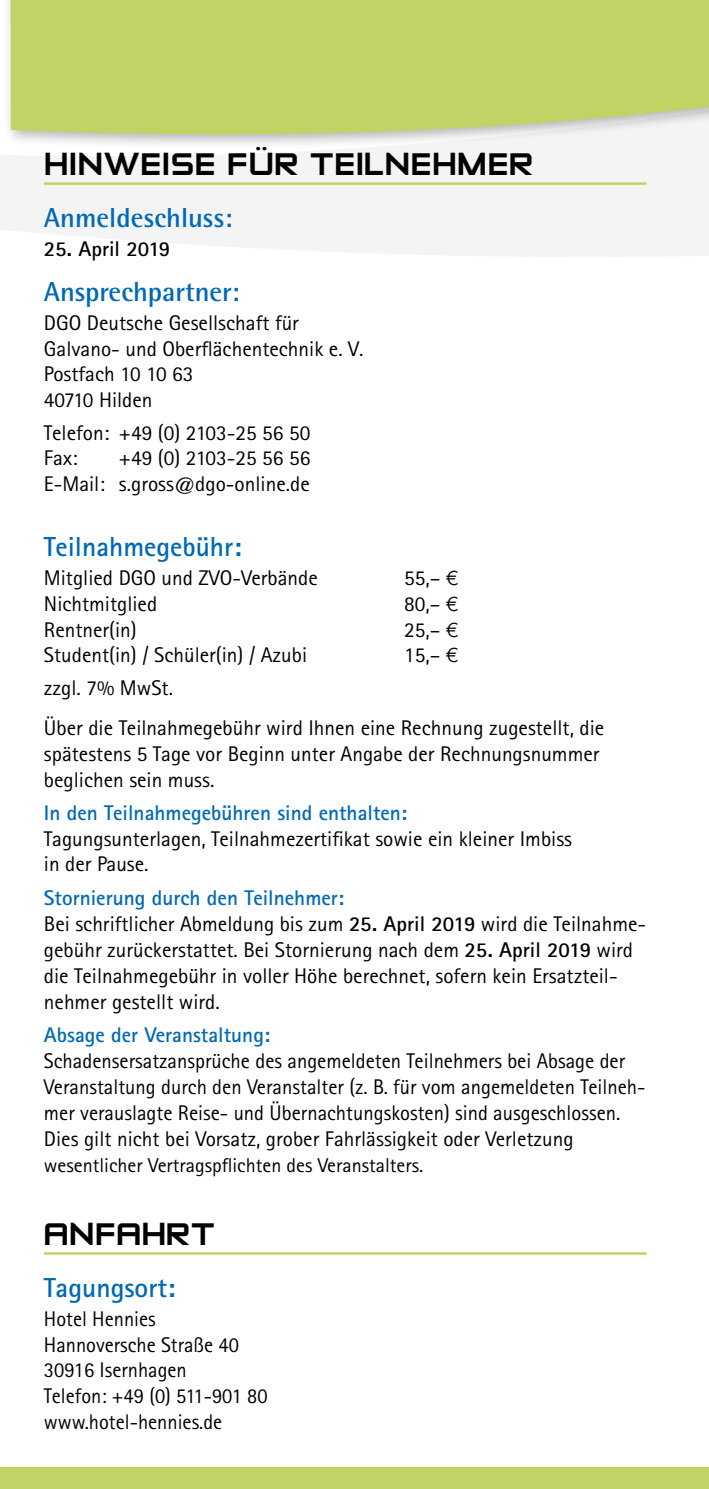
<style>
.page{position:relative;width:709px;height:1489px;background:#fff}
.page>*{position:absolute;margin:0;border:0;box-sizing:border-box;transform-origin:0 0}
.t1{font:37.5px "Zeroes Two";color:#000}
.t2{font:700 27.5px "Rotis Semi Sans";color:#0069b4}
.t3{font:700 27.5px "Rotis Sans Serif";color:#0069b4}
.t4{font:21.25px/26px "Rotis Sans Serif";color:#000}
.t5{font:21.25px/25.5px "Rotis Sans Serif";color:#000;scale:.96 1}
.t6{font:700 21.25px "Rotis Sans Serif";color:#0069b4}
.t7{font:700 21.25px "Rotis Sans Serif";color:#000}
.t8{font:20px "Rotis Sans Serif";color:#000}
.s1{font-family:"Euro Sans ITC"}
.s2{font-weight:700;color:#0069b4}
.s3{font-weight:700}
</style>
<div class="page">
<svg style="left:0;top:222px;width:709px;height:35px;fill:#f4f4f4"></svg>
<svg style="left:0;top:0;width:709px;height:222px;fill:#bfd464"></svg>
<svg style="left:0;top:0;width:68px;height:130px;background:#c8da7d"></svg>
<hr style="left:44px;top:182px;width:602px;height:3px;background:#bfd464">
<hr style="left:44px;top:1252px;width:602px;height:2px;background:#bfd464">
<div style="left:0;top:1467px;width:709px;height:21px;background:#bfd464"></div>
<h1 class="t1" style="left:44px;top:146px;width:491px">HINWEISE FÜR TEILNEHMER</h1>
<p class="t2" style="left:44px;top:201px;width:190px">Anmeldeschluss:</p>
<p class="t7" style="left:44px;top:236px;width:128px">25. April 2019</p>
<p class="t2" style="left:44px;top:275px;width:197px">Ansprechpartner:</p>
<p class="t4" style="left:44px;top:310px;width:321px">DGO Deutsche Gesellschaft für<br>Galvano- und Oberflächentechnik e. V.<br>Postfach 10 10 63<br>40710 Hilden</p>
<p class="t4" style="left:44px;top:419px;width:268px">Telefon: +49 (0) 2103-25 56 50<br>Fax:</p>
<p class="t4" style="left:44px;top:445px;width:268px;text-align:right">+49 (0) 2103-25 56 56<br>E-Mail: s.gross@dgo-online.de</p>
<p class="t3" style="left:44px;top:529px;width:199px">Teilnahmegebühr:</p>
<p class="t4" style="left:44px;top:565px;width:275px">Mitglied DGO und ZVO-Verbände</p>
<p class="t4" style="left:404px;top:565px;width:56px">55,– <span class="s1">!</span></p>
<p class="t4" style="left:44px;top:590px;width:115px">Nichtmitglied</p>
<p class="t4" style="left:404px;top:590px;width:56px">80,– <span class="s1">!</span></p>
<p class="t4" style="left:44px;top:616px;width:94px">Rentner(in)</p>
<p class="t4" style="left:404px;top:616px;width:56px">25,– <span class="s1">!</span></p>
<p class="t4" style="left:44px;top:642px;width:265px">Student(in) / Schüler(in) / Azubi</p>
<p class="t4" style="left:404px;top:642px;width:56px">15,– <span class="s1">!</span></p>
<p class="t4" style="left:44px;top:667px;width:562px;line-height:40.2px">zzgl. 7% MwSt.<br>Über die Teilnahmegebühr wird Ihnen eine Rechnung zugestellt, die</p>
<p class="t4" style="left:44px;top:741px;width:557px">spätestens 5 Tage vor Beginn unter Angabe der Rechnungsnummer beglichen sein muss.</p>
<p class="t6" style="left:44px;top:799px;width:365px">In den Teilnahmegebühren sind enthalten:</p>
<p class="t4" style="left:44px;top:825px;width:529px">Tagungsunterlagen, Teilnahmezertifikat sowie ein kleiner Imbiss in der Pause.</p>
<p class="t4" style="left:44px;top:884px;width:599px"><span class="s2">Stornierung durch den Teilnehmer:<br></span>Bei schriftlicher Abmeldung bis zum <span class="s3">25. April 2019</span> wird die Teilnahme-- gebühr zurückerstattet. Bei Stornierung nach dem <span class="s3">25. April 2019</span> wird die Teilnahmegebühr in voller Höhe berechnet, sofern kein Ersatzteil&shy;nehmer gestellt wird.</p>
<p class="t6" style="left:44px;top:1021px;width:228px">Absage der Veranstaltung:</p>
<p class="t4" style="left:44px;top:1047px;width:603px">Schadensersatzansprüche des angemeldeten Teilnehmers bei Absage der Veranstaltung durch den Veranstalter (z. B. für vom angemeldeten Teilneh&shy;mer verauslagte Reise- und Übernachtungskosten) sind ausgeschlossen.<br>Dies gilt nicht bei Vorsatz, grober Fahrlässigkeit oder Verletzung</p>
<p class="t8" style="left:44px;top:1153px;width:381px">wesentlicher Vertragspflichten des Veranstalters.</p>
<h1 class="t1" style="left:44px;top:1215px;width:173px">ANFAHRT</h1>
<p class="t3" style="left:44px;top:1270px;width:133px">Tagungsort:</p>
<p class="t5" style="left:44px;top:1305px;width:234px">Hotel Hennies<br>Hannoversche Straße 40<br>30916 Isernhagen<br>Telefon: +49 (0) 511-901 80 www.hotel-hennies.de</p>
</div>
